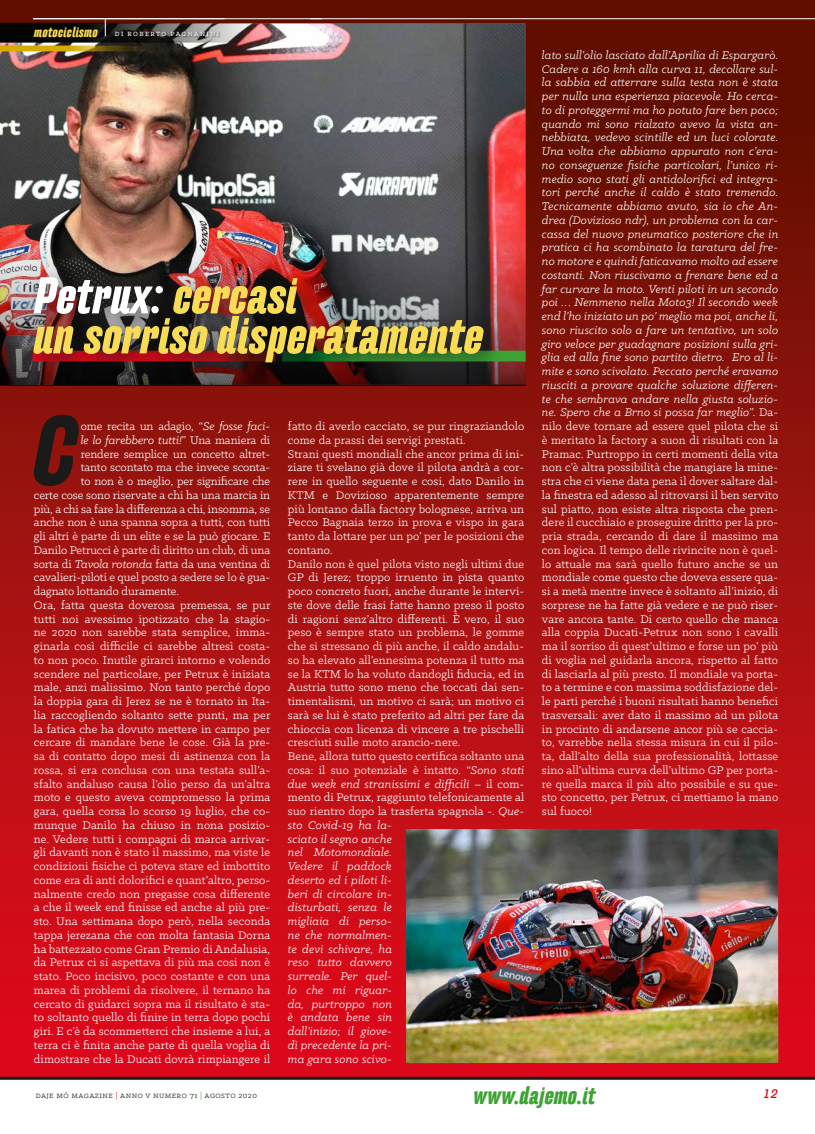
<style>
.page{position:relative;width:815px;height:1134px;background:#fff}
.page>*{position:absolute;margin:0;border:0;box-sizing:border-box;transform-origin:0 0}
.t1{font:italic 700 96px "Hydra";color:#1a1a18}
.t2{font:italic 700 50px/40px "Hydra";letter-spacing:-.01em;color:#f8dc55}
.t3{font:italic 700 23.75px "Hydra";color:#3da434}
.t4{font:italic 700 13.75px "Hydra";letter-spacing:.005em;color:#f8dc55}
.t5{font:12.5px/13.8px "Klinic Slab";letter-spacing:.01em;color:#fff}
.t6{font:italic 12.5px "Klinic Slab";letter-spacing:-.005em;color:#fff}
.t7{font:italic 700 12.5px "Hydra Text";color:#dc071a}
.t8{font:8.75px "Klinic Slab";letter-spacing:.05em;color:#1a1a18}
.t9{font:500 6.88px "Klinic Slab";letter-spacing:.2em;color:#fff}
.s1{color:#fff}
.s2{font-style:italic}
.s3{font-style:normal}
.s4{color:#dc071a}
.s5{color:#3da434}
</style>
<div class="page">
<div style="left:0;top:0;width:815px;height:1078px;background:linear-gradient(to bottom,#561100,#e50d1e)"></div>
<hr style="left:0;top:1077px;width:815px;height:3px;background:#1a1a18">
<img style="left:0;top:23px;width:526px;height:180px">
<img style="left:406px;top:829px;width:372px;height:234px">
<img style="left:0;top:19px;width:253px;height:32px">
<div style="left:114px;top:31px;width:107px;height:8px;background:#1a1a18;opacity:.75"></div>
<img style="left:0;top:203px;width:526px;height:182px">
<svg style="left:506px;top:351px;width:20px;height:10px"></svg>
<div style="left:25px;top:268px;width:481px;height:117px;background:#1a1a18;opacity:.6"></div>
<hr style="left:33px;top:18px;width:289px;height:1px;background:#fff">
<hr style="left:310px;top:18px;width:505px;height:1px;background:#fff">
<p class="t4" style="left:34px;top:24px;width:65px">motociclismo</p>
<p class="t9" style="left:115px;top:29px;width:106px">DI ROBERTO PAGNANINI</p>
<h2 class="t2" style="left:34px;top:275px;width:451px"><span class="s1">Petrux:</span> cercasi<br>un sorriso disperatamente</h2>
<h1 class="t1" style="left:32px;top:392px;width:46px">C</h1>
<p class="t5" style="left:81px;top:419px;width:191px">ome recita un adagio, “<span class="s2">Se fosse faci-</span></p>
<p class="t6" style="left:81px;top:432px;width:191px">le lo farebbero tutti!<span class="s3">” Una maniera di</span></p>
<p class="t5" style="left:81px;top:446px;width:191px">rendere semplice un concetto altret-</p>
<p class="t5" style="left:81px;top:460px;width:191px">tanto scontato ma che invece sconta-</p>
<p class="t5" style="left:81px;top:474px;width:191px">to non è o meglio, per significare che</p>
<p class="t5" style="left:34px;top:488px;width:238px">certe cose sono riservate a chi ha una marcia in</p>
<p class="t5" style="left:34px;top:501px;width:238px">più, a chi sa fare la differenza a chi, insomma, se</p>
<p class="t5" style="left:34px;top:515px;width:238px">anche non è una spanna sopra a tutti, con tutti</p>
<p class="t5" style="left:34px;top:529px;width:238px">gli altri è parte di un elite e se la può giocare. E</p>
<p class="t5" style="left:34px;top:543px;width:238px">Danilo Petrucci è parte di diritto un club, di una</p>
<p class="t5" style="left:34px;top:556px;width:238px">sorta di <span class="s2">Tavola rotonda</span> fatta da una ventina di</p>
<p class="t5" style="left:34px;top:570px;width:238px">cavalieri-piloti e quel posto a sedere se lo è gua-</p>
<p class="t5" style="left:34px;top:584px;width:146px">dagnato lottando duramente.</p>
<p class="t5" style="left:34px;top:598px;width:238px">Ora, fatta questa doverosa premessa, se pur</p>
<p class="t5" style="left:34px;top:611px;width:238px">tutti noi avessimo ipotizzato che la stagio-</p>
<p class="t5" style="left:34px;top:625px;width:238px">ne 2020 non sarebbe stata semplice, imma-</p>
<p class="t5" style="left:34px;top:639px;width:238px">ginarla così difficile ci sarebbe altresì costa-</p>
<p class="t5" style="left:34px;top:653px;width:238px">to non poco. Inutile girarci intorno e volendo</p>
<p class="t5" style="left:34px;top:666px;width:238px">scendere nel particolare, per Petrux è iniziata</p>
<p class="t5" style="left:34px;top:680px;width:238px">male, anzi malissimo. Non tanto perché dopo</p>
<p class="t5" style="left:34px;top:694px;width:238px">la doppia gara di Jerez se ne è tornato in Ita-</p>
<p class="t5" style="left:34px;top:708px;width:238px">lia raccogliendo soltanto sette punti, ma per</p>
<p class="t5" style="left:34px;top:721px;width:238px">la fatica che ha dovuto mettere in campo per</p>
<p class="t5" style="left:34px;top:735px;width:238px">cercare di mandare bene le cose. Già la pre-</p>
<p class="t5" style="left:34px;top:749px;width:238px">sa di contatto dopo mesi di astinenza con la</p>
<p class="t5" style="left:34px;top:763px;width:238px">rossa, si era conclusa con una testata sull’a-</p>
<p class="t5" style="left:34px;top:776px;width:238px">sfalto andaluso causa l’olio perso da un’altra</p>
<p class="t5" style="left:34px;top:790px;width:238px">moto e questo aveva compromesso la prima</p>
<p class="t5" style="left:34px;top:804px;width:238px">gara, quella corsa lo scorso 19 luglio, che co-</p>
<p class="t5" style="left:34px;top:818px;width:238px">munque Danilo ha chiuso in nona posizio-</p>
<p class="t5" style="left:34px;top:831px;width:238px">ne. Vedere tutti i compagni di marca arrivar-</p>
<p class="t5" style="left:34px;top:845px;width:238px">gli davanti non è stato il massimo, ma viste le</p>
<p class="t5" style="left:34px;top:859px;width:238px">condizioni fisiche ci poteva stare ed imbottito</p>
<p class="t5" style="left:34px;top:873px;width:238px">come era di anti dolorifici e quant’altro, perso-</p>
<p class="t5" style="left:34px;top:886px;width:238px">nalmente credo non pregasse cosa differente</p>
<p class="t5" style="left:34px;top:900px;width:238px">a che il week end finisse ed anche al più pre-</p>
<p class="t5" style="left:34px;top:914px;width:238px">sto. Una settimana dopo però, nella seconda</p>
<p class="t5" style="left:34px;top:928px;width:238px">tappa jerezana che con molta fantasia Dorna</p>
<p class="t5" style="left:34px;top:941px;width:238px">ha battezzato come Gran Premio di Andalusia,</p>
<p class="t5" style="left:34px;top:955px;width:238px">da Petrux ci si aspettava di più ma cosi non è</p>
<p class="t5" style="left:34px;top:969px;width:238px">stato. Poco incisivo, poco costante e con una</p>
<p class="t5" style="left:34px;top:983px;width:238px">marea di problemi da risolvere, il ternano ha</p>
<p class="t5" style="left:34px;top:996px;width:238px">cercato di guidarci sopra ma il risultato è sta-</p>
<p class="t5" style="left:34px;top:1010px;width:238px">to soltanto quello di finire in terra dopo pochi</p>
<p class="t5" style="left:34px;top:1024px;width:238px">giri. E c’è da scommetterci che insieme a lui, a</p>
<p class="t5" style="left:34px;top:1038px;width:238px">terra ci è finita anche parte di quella voglia di</p>
<p class="t5" style="left:34px;top:1051px;width:238px">dimostrare che la Ducati dovrà rimpiangere il</p>
<p class="t5" style="left:288px;top:419px;width:238px">fatto di averlo cacciato, se pur ringraziandolo come da prassi dei servigi prestati.<br>Strani questi mondiali che ancor prima di ini&shy;ziare ti svelano già dove il pilota andrà a cor&shy;rere in quello seguente e cosi, dato Danilo in KTM e Dovizioso apparentemente sempre più lontano dalla factory bolognese, arriva un Pecco Bagnaia terzo in prova e vispo in gara tanto da lottare per un po’ per le posizioni che contano.<br>Danilo non è quel pilota visto negli ultimi due GP di Jerez; troppo irruento in pista quanto poco concreto fuori, anche durante le intervi&shy;ste dove delle frasi fatte hanno preso il posto di ragioni senz’altro differenti. È vero, il suo peso è sempre stato un problema, le gomme che si stressano di più anche, il caldo andalu&shy;so ha elevato all’ennesima potenza il tutto ma se la KTM lo ha voluto dandogli fiducia, ed in Austria tutto sono meno che toccati dai sen&shy;timentalismi, un motivo ci sarà; un motivo ci sarà se lui è stato preferito ad altri per fare da chioccia con licenza di vincere a tre pischelli cresciuti sulle moto arancio-nere.<br>Bene, allora tutto questo certifica soltanto una cosa: il suo potenziale è intatto. “<span class="s2">Sono stati due week end stranissimi e difficili</span> – il com&shy;mento di Petrux, raggiunto telefonicamente al suo rientro dopo la trasferta spagnola -. <span class="s2">Que&shy;sto Covid-19 ha la-<br>sciato il segno anche<br>nel Motomondiale.<br>Vedere il paddock<br>deserto ed i piloti li-<br>beri di circolare in-<br>disturbati, senza le<br>migliaia di perso-<br>ne che normalmen-<br>te devi schivare, ha<br>reso tutto davvero<br>surreale. Per quel-<br>lo che mi riguar-<br>da, purtroppo non<br>è andata bene sin<br>dall’inizio; il giove-<br>dì precedente la pri-<br>ma gara sono scivo-</span></p>
<p class="t5" style="left:542px;top:48px;width:238px;text-align:justify"><span class="s2">lato sull’olio lasciato dall’Aprilia di Espargarò.<br>Cadere a 160 kmh alla curva 11, decollare sul&shy;la sabbia ed atterrare sulla testa non è stata per nulla una esperienza piacevole. Ho cerca&shy;to di proteggermi ma ho potuto fare ben poco; quando mi sono rialzato avevo la vista an&shy;nebbiata, vedevo scintille ed un luci colorate.<br>Una volta che abbiamo appurato non c’era&shy;no conseguenze fisiche particolari, l’unico ri&shy;medio sono stati gli antidolorifici ed integra&shy;tori perché anche il caldo è stato tremendo.<br>Tecnicamente abbiamo avuto, sia io che An&shy;drea (Dovizioso ndr), un problema con la car&shy;cassa del nuovo pneumatico posteriore che in pratica ci ha scombinato la taratura del fre&shy;no motore e quindi faticavamo molto ad essere costanti. Non riuscivamo a frenare bene ed a far curvare la moto. Venti piloti in un secondo poi … Nemmeno nella Moto3! Il secondo week end l’ho iniziato un po’ meglio ma poi, anche li, sono riuscito solo a fare un tentativo, un solo giro veloce per guadagnare posizioni sulla gri&shy;glia ed alla fine sono partito dietro. Ero al li&shy;mite e sono scivolato. Peccato perché eravamo riusciti a provare qualche soluzione differen&shy;te che sembrava andare nella giusta soluzio&shy;ne. Spero che a Brno si possa far meglio</span>”. Da&shy;nilo deve tornare ad essere quel pilota che si è meritato la factory a suon di risultati con la Pramac. Purtroppo in certi momenti della vita non c’è altra possibilità che mangiare la mine&shy;stra che ci viene data pena il dover saltare dal&shy;la finestra ed adesso al ritrovarsi il ben servito sul piatto, non esiste altra risposta che pren&shy;dere il cucchiaio e proseguire dritto per la pro&shy;pria strada, cercando di dare il massimo ma con logica. Il tempo delle rivincite non è quel&shy;lo attuale ma sarà quello futuro anche se un mondiale come questo che doveva essere qua&shy;si a metà mentre invece è soltanto all’inizio, di sorprese ne ha fatte già vedere e ne può riser&shy;vare ancora tante. Di certo quello che manca alla coppia Ducati-Petrux non sono i cavalli ma il sorriso di quest’ultimo e forse un po’ più di voglia nel guidarla ancora, rispetto al fatto di lasciarla al più presto. Il mondiale va porta&shy;to a termine e con massima soddisfazione del&shy;le parti perché i buoni risultati hanno benefici trasversali: aver dato il massimo ad un pilota in procinto di andarsene ancor più se caccia&shy;to, varrebbe nella stessa misura in cui il pilo&shy;ta, dall’alto della sua professionalità, lottasse sino all’ultima curva dell’ultimo GP per porta&shy;re quella marca il più alto possibile e su que&shy;sto concetto, per Petrux, ci mettiamo la mano sul fuoco!</p>
<p class="t8" style="left:36px;top:1090px;width:223px">daje mó magazine <span class="s4">|</span> anno v numero 71 <span class="s5">|</span> agosto 2020</p>
<h3 class="t3" style="left:473px;top:1080px;width:124px">www.dajemo.it</h3>
<p class="t7" style="left:764px;top:1086px;width:16px">12</p>
</div>
